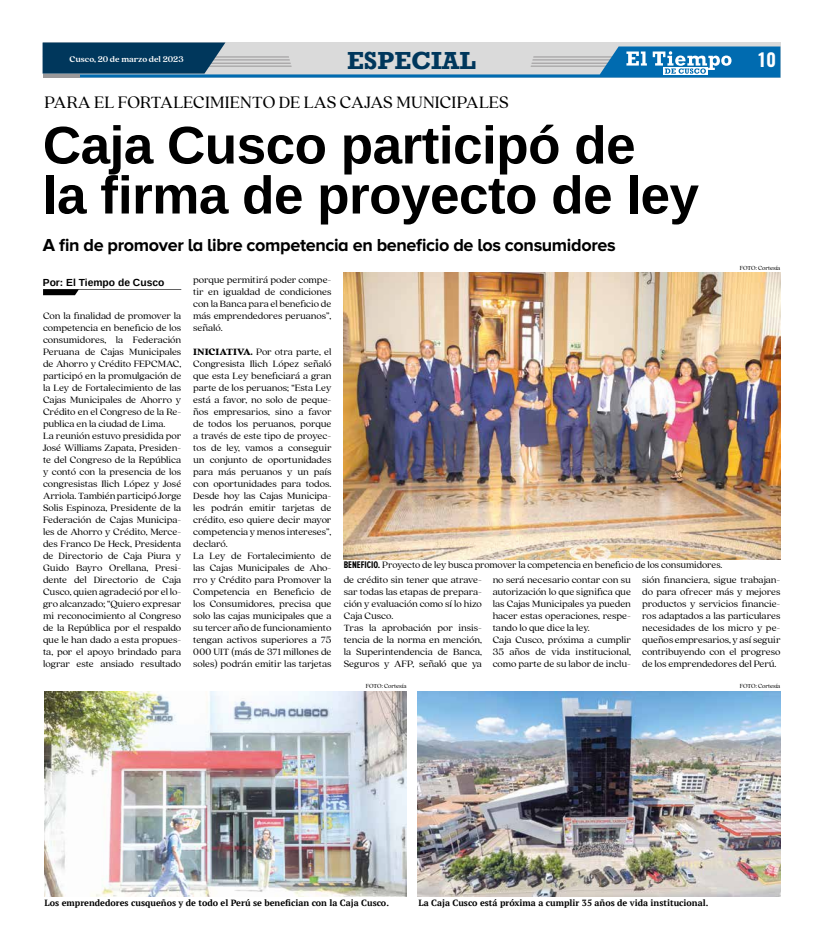
<style>
.page{position:relative;width:823px;height:950px;background:#fff}
.page>*{position:absolute;margin:0;border:0;box-sizing:border-box;transform-origin:0 0}
.t1{font:700 53px/50px "Arimo";letter-spacing:-.01em;color:#000}
.t2{font:700 25.3px "Rockwell";color:#00375c}
.t3{font:700 18px "Proxima Nova A";letter-spacing:-.02em;color:#000}
.t4{font:18px "Quincy CF";letter-spacing:.005em;color:#000}
.t5{font:600 18px "Oswald";color:#fff}
.t6{font:700 10.3px "Arimo";color:#000}
.t7{font:10px/12px "Quincy CF";letter-spacing:-.005em;color:#000}
.t8{font:700 9px "PT Serif";color:#000}
.t9{font:700 9px "Quincy CF";color:#fff}
.t10{font:6.4px "Quincy CF";letter-spacing:-.01em;color:#000}
.s1{font-weight:900}
.s2{font-family:"Proxima Nova Ex Cn";font-weight:700}
</style>
<div class="page">
<svg style="left:43px;top:43px;width:737px;height:35px;background:#799db5"></svg>
<svg style="left:43px;top:289px;width:138px;height:6px"></svg>
<img style="left:343px;top:272px;width:437px;height:287px">
<img style="left:44px;top:691px;width:362px;height:206px">
<img style="left:417px;top:691px;width:363px;height:206px">
<p class="t9" style="left:69px;top:53px;width:116px">Cusco, 20 de marzo del 2023</p>
<h2 class="t2" style="left:347px;top:45px;width:130px">ESPECIAL</h2>
<h3 class="t4" style="left:44px;top:91px;width:466px">PARA EL FORTALECIMIENTO DE LAS CAJAS MUNICIPALES</h3>
<h1 class="t1" style="left:43px;top:121px;width:657px">Caja Cusco participó de<br>la firma de proyecto de ley</h1>
<h3 class="t3" style="left:43px;top:234px;width:574px">A fin de promover la libre competencia en beneficio de los consumidores</h3>
<h3 class="t5" style="left:756px;top:47px;width:20px">10</h3>
<p class="t10" style="left:739px;top:264px;width:42px">FOTO: Cortesía</p>
<p class="t6" style="left:43px;top:275px;width:123px">Por: El Tiempo de Cusco</p>
<p class="t7" style="left:193px;top:274px;width:140px;text-align:justify">porque permitirá poder compe&shy;tir en igualdad de condiciones con la Banca para el beneficio de más emprendedores peruanos”, señaló.</p>
<p class="t7" style="left:193px;top:346px;width:140px"><span class="s1">INICIATIVA.</span> Por otra parte, el<br>Congresista Ilich López señaló que esta Ley beneficiará a gran parte de los peruanos; “Esta Ley está a favor, no solo de peque&shy;ños empresarios, sino a favor de todos los peruanos, porque a través de este tipo de proyec&shy;tos de ley, vamos a conseguir un conjunto de oportunidades para más peruanos y un país con oportunidades para todos.<br>Desde hoy las Cajas Municipa&shy;les podrán emitir tarjetas de crédito, eso quiere decir mayor competencia y menos intereses”, declaró.<br>La Ley de Fortalecimiento de las Cajas Municipales de Aho&shy;rro y Crédito para Promover la<br>Competencia en Beneficio de los Consumidores, precisa que solo las cajas municipales que a su tercer año de funcionamiento tengan activos superiores a 75<br>000 UIT (más de 371 millones de soles) podrán emitir las tarjetas</p>
<p class="t7" style="left:43px;top:310px;width:140px">Con la finalidad de promover la competencia en beneficio de los consumidores, la Federación<br>Peruana de Cajas Municipales de Ahorro y Crédito FEPCMAC, participó en la promulgación de la Ley de Fortalecimiento de las<br>Cajas Municipales de Ahorro y<br>Crédito en el Congreso de la Re&shy;publica en la ciudad de Lima.<br>La reunión estuvo presidida por<br>José Williams Zapata, Presiden&shy;te del Congreso de la República y contó con la presencia de los congresistas Ilich López y José<br>Arriola. También participó Jorge<br>Solis Espinoza, Presidente de la<br>Federación de Cajas Municipa&shy;les de Ahorro y Crédito, Merce&shy;des Franco De Heck, Presidenta de Directorio de Caja Piura y<br>Guido Bayro Orellana, Presi&shy;dente del Directorio de Caja<br>Cusco, quien agradeció por el lo&shy;gro alcanzado; “Quiero expresar mi reconocimiento al Congreso de la República por el respaldo que le han dado a esta propues&shy;ta, por el apoyo brindado para lograr este ansiado resultado</p>
<p class="t7" style="left:343px;top:558px;width:380px"><span class="s2">BENEFICIO.</span> Proyecto de ley busca promover la competencia en beneficio de los consumidores.</p>
<p class="t7" style="left:343px;top:574px;width:140px">de crédito sin tener que atrave&shy;sar todas las etapas de prepara&shy;ción y evaluación como sí lo hizo<br>Caja Cusco.<br>Tras la aprobación por insis&shy;tencia de la norma en mención, la Superintendencia de Banca,<br>Seguros y AFP, señaló que ya</p>
<p class="t7" style="left:492px;top:574px;width:140px">no será necesario contar con su autorización lo que significa que las Cajas Municipales ya pueden hacer estas operaciones, respe&shy;tando lo que dice la ley.<br>Caja Cusco, próxima a cumplir<br>35 años de vida institucional, como parte de su labor de inclu-</p>
<p class="t7" style="left:641px;top:574px;width:140px;text-align:justify">sión financiera, sigue trabajan&shy;do para ofrecer más y mejores productos y servicios financie&shy;ros adaptados a las particulares necesidades de los micro y pe&shy;queños empresarios, y así seguir contribuyendo con el progreso de los emprendedores del Perú.</p>
<p class="t10" style="left:365px;top:682px;width:42px">FOTO: Cortesía</p>
<p class="t10" style="left:739px;top:682px;width:42px">FOTO: Cortesía</p>
<p class="t8" style="left:45px;top:897px;width:346px">Los emprendedores cusqueños y de todo el Perú se benefician con la Caja Cusco.</p>
<p class="t8" style="left:418px;top:897px;width:291px">La Caja Cusco está próxima a cumplir 35 años de vida institucional.</p>
</div>
